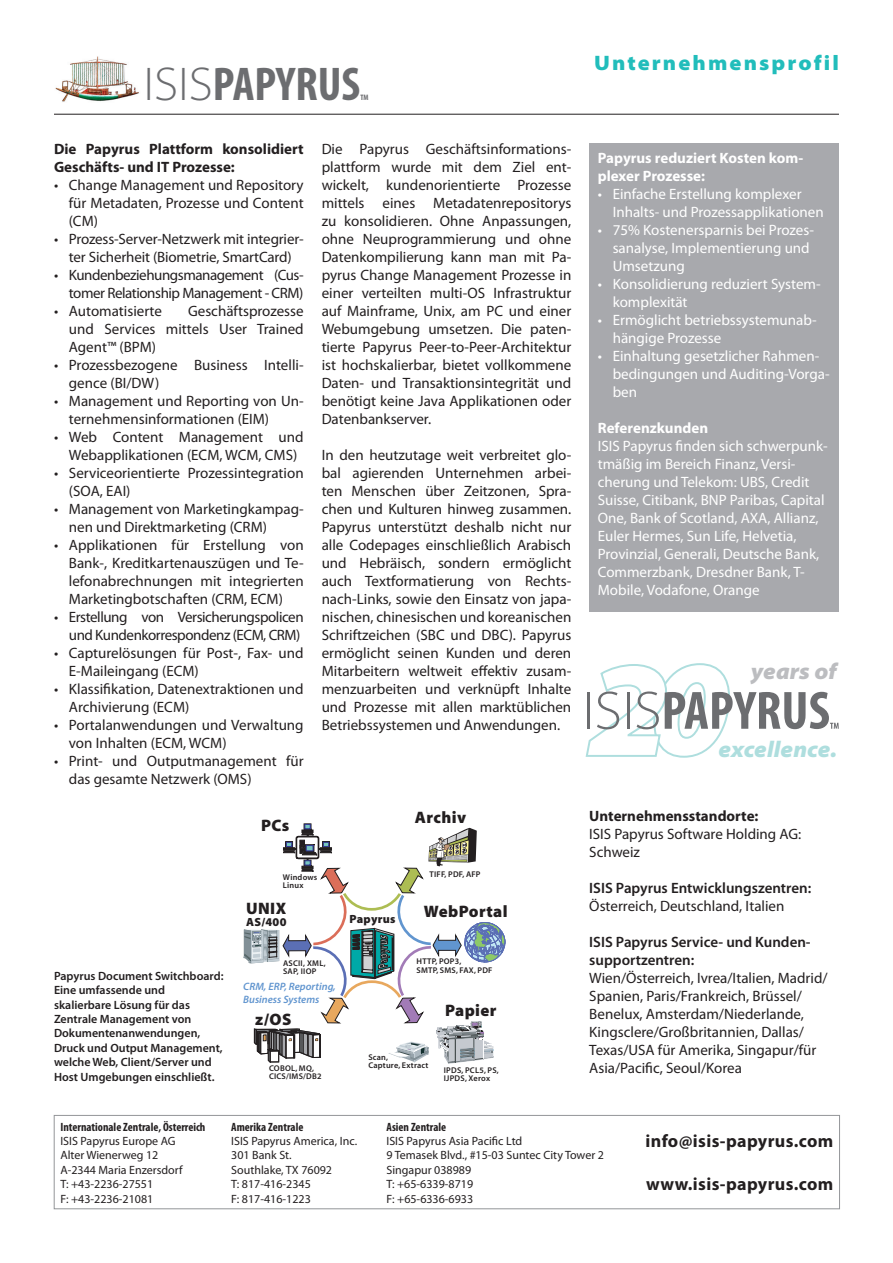
<style>
.page{position:relative;width:893px;height:1263px;background:#fff}
.page>*{position:absolute;margin:0;border:0;box-sizing:border-box;transform-origin:0 0}
.t1{font:700 condensed 47.55px "Myriad Pro";color:#6c6d70}
.t2{font:italic 900 semi-expanded 22.65px "Myriad Pro";color:#aedede}
.t3{font:italic 900 semi-expanded 22.65px "Myriad Pro";color:#bcbdc0}
.t4{font:900 semi-expanded 21px "Myriad Pro";letter-spacing:.1em;color:#21bdbb}
.t5{font:700 18px "Myriad Pro";letter-spacing:.02em;color:#231f20}
.t6{font:16.65px "Myriad MM 830 600";letter-spacing:.025em;color:#231f20}
.t7{font:900 16.65px "Myriad Pro";color:#231f20}
.t8{font:15px/18px "Myriad Pro";color:#231f20}
.t9{font:15px/18px "Myriad Pro";color:#fff}
.t10{font:15px/18px "Myriad Pro";letter-spacing:-.03em;color:#231f20;text-align:right}
.t11{font:700 15px/18px "Myriad Pro";color:#231f20}
.t12{font:600 15px/18px "Myriad Pro";color:#231f20}
.t13{font:700 15px/18px "Myriad Pro";color:#fff}
.t14{font:12px/14.4px "Myriad Pro";color:#231f20}
.t15{font:600 12px/14.4px "Myriad Pro";color:#231f20}
.t16{font:700 condensed 12px "Myriad Pro";color:#231f20}
.t17{font:11.85px "Myriad MM 830 600";letter-spacing:.02em;color:#231f20}
.t18{font:900 11.85px "Myriad Pro";color:#231f20}
.t19{font:italic 600 10.65px/12.9px "Myriad Pro";color:#6195cf}
.t20{font:8.25px/8.2px "Myriad MM 565 600";letter-spacing:.025em;color:#231f20}
.t21{font:600 8.25px/8.2px "Myriad Pro";letter-spacing:.025em;color:#231f20}
.t22{font:700 condensed 7.95px "Myriad Pro";color:#6c6d70}
.s1{font-weight:300;font-stretch:semi-expanded}
</style>
<div class="page">
<svg style="left:586px;top:663px;width:253px;height:95px"></svg>
<hr style="left:54px;top:114px;width:785px;height:1px;background:#231f20">
<img style="left:55px;top:56px;width:84px;height:46px">
<div style="left:589px;top:143px;width:250px;height:468px;background:#a8a9ad"></div>
<svg style="left:243px;top:824px;width:262px;height:239px"></svg>
<div style="left:54px;top:1115px;width:786px;height:94px;border:1px solid #939598"></div>
<p class="t1" style="left:143px;top:57px;width:218px"><span class="s1">ISIS</span>PAPYRUS</p>
<p class="t22" style="left:360px;top:92px;width:10px">TM</p>
<p class="t11" style="left:54px;top:140px;width:251px">Die Papyrus Plattform konsolidiert<br>Geschäfts- und IT Prozesse:</p>
<p class="t8" style="left:69px;top:177px;width:236px;text-align:justify;text-indent:-15px">• Change Management und Repository für Metadaten, Prozesse und Content (CM)</p>
<p class="t8" style="left:54px;top:231px;width:251px;text-align:center">• Prozess-Server-Netzwerk mit integrier&shy;ter Sicherheit (Biometrie, SmartCard)</p>
<p class="t10" style="left:54px;top:267px;width:251px">• Kundenbeziehungsmanagement (Cus&shy;tomer Relationship Management - CRM)</p>
<p class="t8" style="left:54px;top:303px;width:110px">• Automatisierte</p>
<p class="t8" style="left:69px;top:303px;width:236px;text-align:justify;text-indent:119px">Geschäftsprozesse und Services mittels User Trained Agent™ (BPM)</p>
<p class="t8" style="left:69px;top:357px;width:236px;text-indent:-15px">• Prozessbezogene Business Intelli&shy;gence (BI/DW)</p>
<p class="t8" style="left:69px;top:393px;width:236px;text-indent:-15px">• Management und Reporting von Un&shy;ternehmensinformationen (EIM)</p>
<p class="t8" style="left:54px;top:429px;width:251px;text-align:center">• Web Content Management und<br>Webapplikationen (ECM, WCM, CMS)</p>
<p class="t8" style="left:69px;top:465px;width:236px;text-indent:-15px">• Serviceorientierte Prozessintegration (SOA, EAI)</p>
<p class="t8" style="left:69px;top:501px;width:236px;text-indent:-15px">• Management von Marketingkampag&shy;nen und Direktmarketing (CRM)</p>
<p class="t8" style="left:69px;top:537px;width:236px;text-align:justify;text-indent:-15px">• Applikationen für Erstellung von Bank-, Kreditkartenauszügen und Te&shy;lefonabrechnungen mit integrierten Marketingbotschaften (CRM, ECM)</p>
<p class="t10" style="left:54px;top:609px;width:251px">• Erstellung von Versicherungspolicen und Kundenkorrespondenz (ECM, CRM)</p>
<p class="t8" style="left:69px;top:645px;width:236px;text-indent:-15px">• Capturelösungen für Post-, Fax- und<br>E-Maileingang (ECM)</p>
<p class="t8" style="left:69px;top:681px;width:236px;text-indent:-15px">• Klassifikation, Datenextraktionen und<br>Archivierung (ECM)</p>
<p class="t8" style="left:69px;top:717px;width:236px;text-indent:-15px">• Portalanwendungen und Verwaltung von Inhalten (ECM, WCM)</p>
<p class="t8" style="left:69px;top:753px;width:236px;text-indent:-15px">• Print- und Outputmanagement für das gesamte Netzwerk (OMS)</p>
<p class="t8" style="left:322px;top:141px;width:251px;text-align:justify">Die Papyrus Geschäftsinformations&shy;plattform wurde mit dem Ziel ent&shy;wickelt, kundenorientierte Prozesse mittels eines Metadatenrepositorys zu konsolidieren. Ohne Anpassungen, ohne Neuprogrammierung und ohne Datenkompilierung kann man mit Pa&shy;pyrus Change Management Prozesse in einer verteilten multi-OS Infrastruktur auf Mainframe, Unix, am PC und einer Webumgebung umsetzen. Die paten&shy;tierte Papyrus Peer-to-Peer-Architektur ist hochskalierbar, bietet vollkommene Daten- und Transaktionsintegrität und benötigt keine Java Applikationen oder Datenbankserver.</p>
<p class="t8" style="left:322px;top:447px;width:251px;text-align:justify">In den heutzutage weit verbreitet glo&shy;bal agierenden Unternehmen arbei&shy;ten Menschen über Zeitzonen, Spra&shy;chen und Kulturen hinweg zusammen.<br>Papyrus unterstützt deshalb nicht nur alle Codepages einschließlich Arabisch und Hebräisch, sondern ermöglicht auch Textformatierung von Rechts&shy;nach-Links, sowie den Einsatz von japa&shy;nischen, chinesischen und koreanischen Schriftzeichen (SBC und DBC). Papyrus ermöglicht seinen Kunden und deren Mitarbeitern weltweit effektiv zusam&shy;menzuarbeiten und verknüpft Inhalte und Prozesse mit allen marktüblichen Betriebssystemen und Anwendungen.</p>
<p class="t4" style="left:594px;top:51px;width:246px">Unternehmensprofil</p>
<p class="t13" style="left:598px;top:149px;width:207px">Papyrus reduziert Kosten kom&shy;plexer Prozesse:</p>
<p class="t9" style="left:613px;top:185px;width:213px;text-indent:-15px">• Einfache Erstellung komplexer<br>Inhalts- und Prozessapplikationen</p>
<p class="t9" style="left:613px;top:221px;width:203px;text-indent:-15px">• 75% Kostenersparnis bei Prozes&shy;sanalyse, Implementierung und<br>Umsetzung</p>
<p class="t9" style="left:613px;top:275px;width:210px;text-indent:-15px">• Konsolidierung reduziert System&shy;komplexität</p>
<p class="t9" style="left:613px;top:311px;width:206px;text-indent:-15px">• Ermöglicht betriebssystemunab&shy;hängige Prozesse</p>
<p class="t9" style="left:613px;top:347px;width:218px;text-indent:-15px">• Einhaltung gesetzlicher Rahmen&shy;bedingungen und Auditing-Vorga&shy;ben</p>
<p class="t13" style="left:598px;top:419px;width:112px">Referenzkunden</p>
<p class="t9" style="left:598px;top:437px;width:231px">ISIS Papyrus finden sich schwerpunk&shy;tmäßig im Bereich Finanz, Versi&shy;cherung und Telekom: UBS, Credit Suisse, Citibank, BNP Paribas, Capital One, Bank of Scotland, AXA, Allianz, Euler Hermes, Sun Life, Helvetia, Provinzial, Generali, Deutsche Bank, Commerzbank, Dresdner Bank, T-Mobile, Vodafone, Orange</p>
<p class="t3" style="left:751px;top:659px;width:88px">years of</p>
<p class="t2" style="left:718px;top:736px;width:120px">excellence.</p>
<p class="t15" style="left:54px;top:969px;width:171px">Papyrus Document Switchboard:<br>Eine umfassende und skalierbare Lösung für das<br>Zentrale Management von<br>Dokumentenanwendungen,<br>Druck und Output Management, welche Web, Client/Server und<br>Host Umgebungen einschließt.</p>
<p class="t16" style="left:60px;top:1120px;width:147px">Internationale Zentrale, Österreich</p>
<p class="t14" style="left:60px;top:1134px;width:124px">ISIS Papyrus Europe AG<br>Alter Wienerweg 12<br>A-2344 Maria Enzersdorf</p>
<p class="t14" style="left:60px;top:1177px;width:94px">T: +43-2236-27551<br>F: +43-2236-21081</p>
<p class="t6" style="left:261px;top:817px;width:30px">PCs</p>
<p class="t6" style="left:415px;top:809px;width:53px">Archiv</p>
<p class="t20" style="left:283px;top:873px;width:36px">Windows<br>Linux</p>
<p class="t20" style="left:430px;top:870px;width:52px">TIFF, PDF, AFP</p>
<p class="t7" style="left:246px;top:899px;width:42px">UNIX</p>
<p class="t18" style="left:246px;top:915px;width:42px">AS/400</p>
<p class="t21" style="left:283px;top:959px;width:44px">ASCII, XML,<br>SAP, IIOP</p>
<p class="t19" style="left:243px;top:979px;width:94px">CRM, ERP, Reporting,<br>Business Systems</p>
<p class="t6" style="left:255px;top:1011px;width:38px">z/OS</p>
<p class="t17" style="left:350px;top:913px;width:48px">Papyrus</p>
<p class="t6" style="left:424px;top:903px;width:85px">WebPortal</p>
<p class="t20" style="left:417px;top:958px;width:77px">HTTP, POP3,<br>SMTP, SMS, FAX, PDF</p>
<p class="t6" style="left:445px;top:1001px;width:53px">Papier</p>
<p class="t20" style="left:269px;top:1064px;width:54px">COBOL, MQ,<br>CICS/IMS/DB2</p>
<p class="t20" style="left:368px;top:1053px;width:62px">Scan,<br>Capture, Extract</p>
<p class="t20" style="left:444px;top:1066px;width:57px">IPDS, PCL5, PS,<br>IJPDS, Xerox</p>
<p class="t11" style="left:589px;top:807px;width:171px">Unternehmensstandorte:</p>
<p class="t8" style="left:589px;top:825px;width:213px">ISIS Papyrus Software Holding AG:<br>Schweiz</p>
<p class="t12" style="left:589px;top:879px;width:223px">ISIS Papyrus Entwicklungszentren:</p>
<p class="t8" style="left:589px;top:897px;width:197px">Österreich, Deutschland, Italien</p>
<p class="t12" style="left:589px;top:933px;width:222px">ISIS Papyrus Service- und Kunden&shy;supportzentren:</p>
<p class="t8" style="left:589px;top:969px;width:240px">Wien/Österreich, Ivrea/Italien, Madrid/ Spanien, Paris/Frankreich, Brüssel/ Benelux, Amsterdam/Niederlande, Kingsclere/Großbritannien, Dallas/ Texas/USA für Amerika, Singapur/für Asia/Pacific, Seoul/Korea</p>
<p class="t16" style="left:231px;top:1120px;width:74px">Amerika Zentrale</p>
<p class="t14" style="left:231px;top:1134px;width:127px">ISIS Papyrus America, Inc.<br>301 Bank St.<br>Southlake, TX 76092</p>
<p class="t14" style="left:231px;top:1177px;width:81px">T: 817-416-2345<br>F: 817-416-1223</p>
<p class="t16" style="left:386px;top:1120px;width:61px">Asien Zentrale</p>
<p class="t14" style="left:386px;top:1134px;width:219px">ISIS Papyrus Asia Pacific Ltd<br>9 Temasek Blvd., #15-03 Suntec City Tower 2<br>Singapur 038989</p>
<p class="t14" style="left:386px;top:1177px;width:88px">T: +65-6339-8719<br>F: +65-6336-6933</p>
<p class="t5" style="left:645px;top:1131px;width:189px">info@isis-papyrus.com</p>
<p class="t5" style="left:646px;top:1174px;width:189px">www.isis-papyrus.com</p>
</div>
